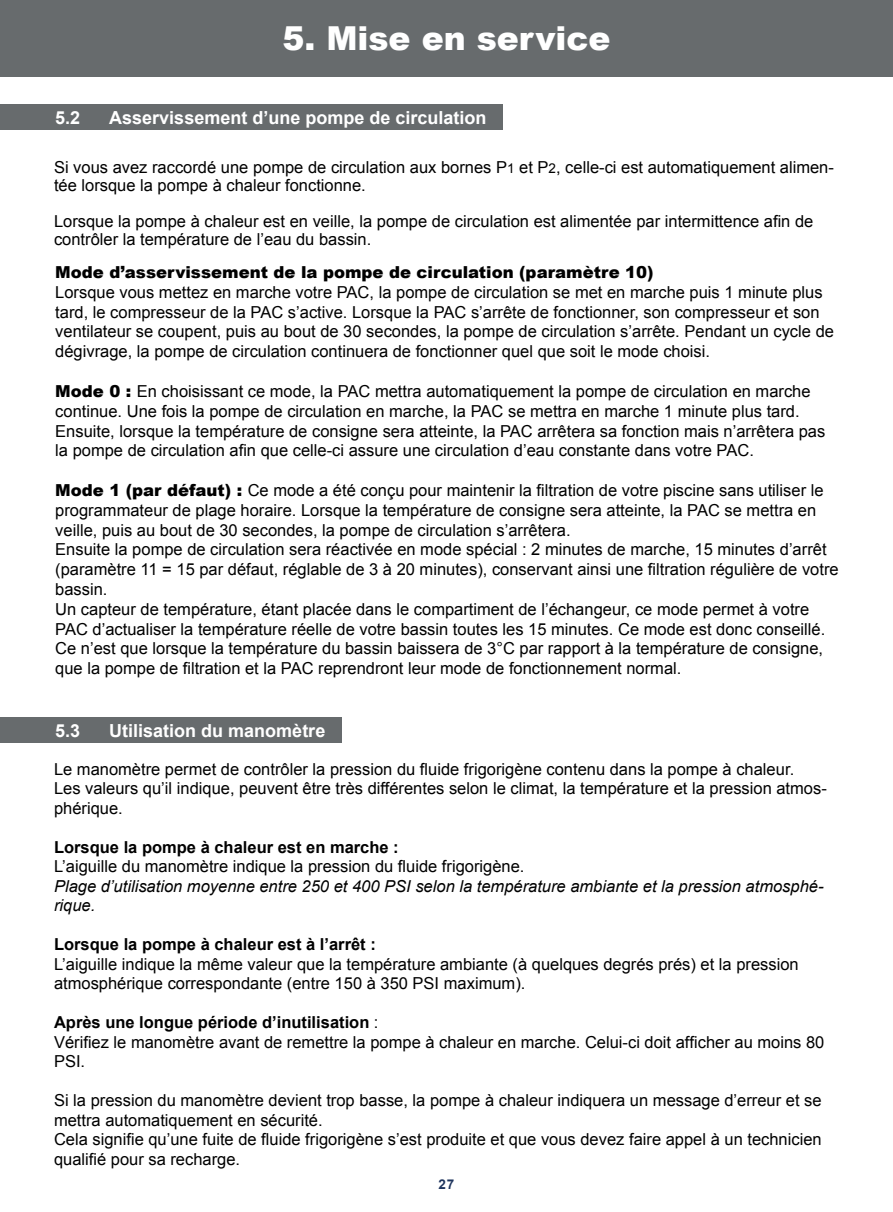
<style>
.page{position:relative;width:893px;height:1212px;background:#fff}
.page>*{position:absolute;margin:0;border:0;box-sizing:border-box;transform-origin:0 0}
.t1{font:900 33px "Arial";color:#fff}
.t2{font:700 18px "Arial";color:#fff}
.t3{font:16.5px/19.8px "Arial";color:#000}
.t4{font:italic 16.5px/19.5px "Arial";color:#000}
.t5{font:700 16.5px "Arial";color:#000}
.t6{font:900 16.5px "Arial";color:#000}
.t7{font:700 13.5px "Arial";color:#1f355e}
.s1{font-size:13.5px}
.s2{font-weight:900}
.s3{font-weight:700}
</style>
<div class="page">
<div style="left:0;top:0;width:893px;height:77px;background:#676b6d"></div>
<div style="left:0;top:718px;width:341px;height:25px;background:#676b6d"></div>
<div style="left:0;top:104px;width:502px;height:26px;background:#676b6d"></div>
<h1 class="t1" style="left:282px;top:14px;width:330px">5. Mise en service</h1>
<p class="t2" style="left:55px;top:105px;width:27px">5.2</p>
<p class="t2" style="left:109px;top:105px;width:379px">Asservissement d’une pompe de circulation</p>
<p class="t3" style="left:54px;top:158px;width:781px;line-height:18px">Si vous avez raccordé une pompe de circulation aux bornes P<span class="s1">1</span> et P<span class="s1">2</span>, celle-ci est automatiquement alimen&shy;tée lorsque la pompe à chaleur fonctionne.</p>
<p class="t3" style="left:54px;top:212px;width:761px;line-height:18px">Lorsque la pompe à chaleur est en veille, la pompe de circulation est alimentée par intermittence afin de contrôler la température de l’eau du bassin.</p>
<p class="t6" style="left:55px;top:260px;width:600px">Mode d’asservissement de la pompe de circulation (paramètre 10)</p>
<p class="t3" style="left:55px;top:282px;width:780px">Lorsque vous mettez en marche votre PAC, la pompe de circulation se met en marche puis 1 minute plus tard, le compresseur de la PAC s’active. Lorsque la PAC s’arrête de fonctionner, son compresseur et son ventilateur se coupent, puis au bout de 30 secondes, la pompe de circulation s’arrête. Pendant un cycle de dégivrage, la pompe de circulation continuera de fonctionner quel que soit le mode choisi.</p>
<p class="t3" style="left:55px;top:381px;width:772px"><span class="s2">Mode 0 :</span> En choisissant ce mode, la PAC mettra automatiquement la pompe de circulation en marche continue. Une fois la pompe de circulation en marche, la PAC se mettra en marche 1 minute plus tard.<br>Ensuite, lorsque la température de consigne sera atteinte, la PAC arrêtera sa fonction mais n’arrêtera pas la pompe de circulation afin que celle-ci assure une circulation d’eau constante dans votre PAC.</p>
<p class="t3" style="left:55px;top:480px;width:785px"><span class="s2">Mode 1 (par défaut) :</span> Ce mode a été conçu pour maintenir la filtration de votre piscine sans utiliser le programmateur de plage horaire. Lorsque la température de consigne sera atteinte, la PAC se mettra en veille, puis au bout de 30 secondes, la pompe de circulation s’arrêtera.<br>Ensuite la pompe de circulation sera réactivée en mode spécial : 2 minutes de marche, 15 minutes d’arrêt (paramètre 11 = 15 par défaut, réglable de 3 à 20 minutes), conservant ainsi une filtration régulière de votre bassin.<br>Un capteur de température, étant placée dans le compartiment de l’échangeur, ce mode permet à votre PAC d’actualiser la température réelle de votre bassin toutes les 15 minutes. Ce mode est donc conseillé.<br>Ce n’est que lorsque la température du bassin baissera de 3°C par rapport à la température de consigne, que la pompe de filtration et la PAC reprendront leur mode de fonctionnement normal.</p>
<p class="t2" style="left:55px;top:719px;width:27px">5.3</p>
<p class="t2" style="left:109px;top:719px;width:218px">Utilisation du manomètre</p>
<p class="t3" style="left:54px;top:759px;width:774px">Le manomètre permet de contrôler la pression du fluide frigorigène contenu dans la pompe à chaleur.<br>Les valeurs qu’il indique, peuvent être très différentes selon le climat, la température et la pression atmos&shy;phérique.</p>
<p class="t5" style="left:54px;top:836px;width:346px">Lorsque la pompe à chaleur est en marche :</p>
<p class="t3" style="left:54px;top:857px;width:472px">L’aiguille du manomètre indique la pression du fluide frigorigène.</p>
<p class="t4" style="left:54px;top:876px;width:771px">Plage d’utilisation moyenne entre 250 et 400 PSI selon la température ambiante et la pression atmosphé&shy;rique.</p>
<p class="t5" style="left:54px;top:933px;width:323px">Lorsque la pompe à chaleur est à l’arrêt :</p>
<p class="t3" style="left:54px;top:954px;width:746px">L’aiguille indique la même valeur que la température ambiante (à quelques degrés prés) et la pression atmosphérique correspondante (entre 150 à 350 PSI maximum).</p>
<p class="t3" style="left:54px;top:1013px;width:772px"><span class="s3">Après une longue période d’inutilisation</span> :<br>Vérifiez le manomètre avant de remettre la pompe à chaleur en marche. Celui-ci doit afficher au moins 80<br>PSI.</p>
<p class="t3" style="left:54px;top:1091px;width:769px">Si la pression du manomètre devient trop basse, la pompe à chaleur indiquera un message d’erreur et se mettra automatiquement en sécurité.<br>Cela signifie qu’une fuite de fluide frigorigène s’est produite et que vous devez faire appel à un technicien qualifié pour sa recharge.</p>
<p class="t7" style="left:439px;top:1176px;width:17px">27</p>
</div>
